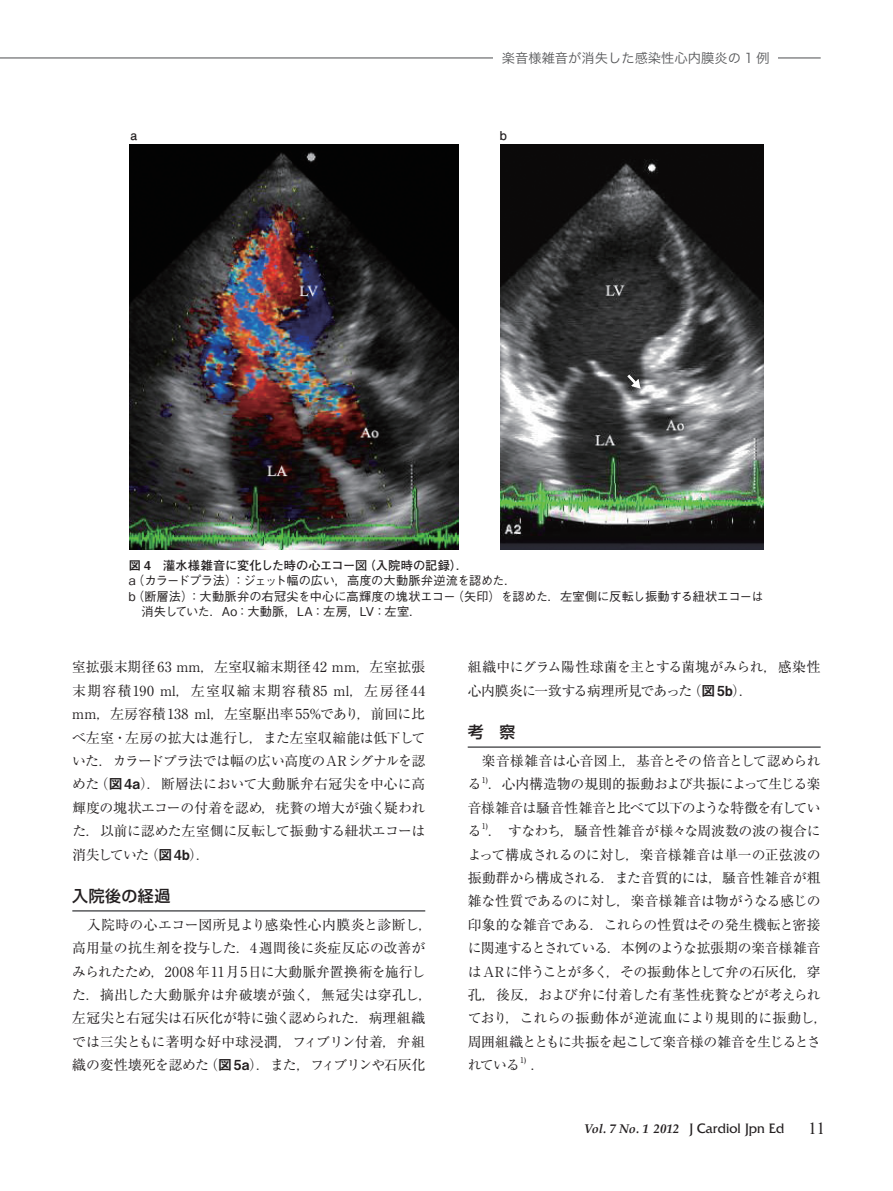
<style>
.page{position:relative;width:893px;height:1191px;background:#fff}
.page>*{position:absolute;margin:0;border:0;box-sizing:border-box;transform-origin:0 0}
.t1{font:16.5px "Times New Roman MT Std";color:#231f20}
.t2{font:500 15.9px "Shin Go Pro";letter-spacing:.03em;color:#231f20}
.t3{font:13.8px/23.4px "Ryumin Pro";letter-spacing:-.015em;color:#231f20}
.t4{font:13.8px/23.4px "Ryumin Pro";letter-spacing:-.035em;color:#231f20}
.t5{font:13.35px "Hira Kaku Pro W3";color:#57585a}
.t6{font:italic 700 12.75px "Palatino LT Std";color:#231f20}
.t7{font:500 12.15px "Gothic BBB Pro";letter-spacing:-.01em;color:#231f20}
.t8{font:500 12.15px "Gothic BBB Pro";letter-spacing:-.03em;color:#231f20}
.t9{font:700 12.15px "Futo Go B101 Pro";letter-spacing:.005em;color:#231f20}
.t10{font:8.1px "Ryumin Pro";color:#231f20}
.s1{font-family:"Midashi Go Pro MB31";font-weight:400}
.s2{font-family:"Midashi Go Pro MB31"}
.s3{font-family:"Friz Quadrata Std";font-weight:400;font-style:normal;font-size:14.4px}
</style>
<div class="page">
<hr style="left:0;top:57px;width:821px;height:1px;background:#57585a">
<div style="left:493px;top:51px;width:285px;height:14px;background:#fff"></div>
<hr style="left:468px;top:746px;width:353px;height:2px;background:#57585a">
<hr style="left:72px;top:910px;width:353px;height:1px;background:#57585a">
<img style="left:129px;top:145px;width:329px;height:404px">
<img style="left:501px;top:145px;width:263px;height:405px">
<svg style="left:627px;top:374px;width:14px;height:15px"></svg>
<p class="t5" style="left:502px;top:46px;width:269px">楽音様雑音が消失した感染性心内膜炎の 1 例</p>
<p class="t9" style="left:131px;top:125px;width:8px">a</p>
<p class="t9" style="left:500px;top:125px;width:9px">b</p>
<p class="t9" style="left:129px;top:555px;width:341px"><span class="s1">図 4</span>　灌水様雑音に変化した時の心エコー図（入院時の記録）．</p>
<p class="t8" style="left:129px;top:571px;width:389px">a（カラードプラ法）：ジェット幅の広い，高度の大動脈弁逆流を認めた．</p>
<p class="t7" style="left:129px;top:586px;width:636px">b（断層法）：大動脈弁の右冠尖を中心に高輝度の塊状エコー（矢印）を認めた．左室側に反転し振動する紐状エコーは</p>
<p class="t7" style="left:142px;top:602px;width:282px">消失していた．Ao：大動脈，LA：左房，LV：左室．</p>
<p class="t3" style="left:72px;top:654px;width:354px;text-align:justify">室拡張末期径 63 mm，左室収縮末期径42 mm，左室拡張末期容積190 ml，左室収縮末期容積85 ml，左房径44 mm，左房容積138 ml，左室駆出率55%であり，前回に比べ左室・左房の拡大は進行し，また左室収縮能は低下していた．カラードプラ法では幅の広い高度のARシグナルを認めた（<span class="s2">図4a</span>）．断層法において大動脈弁右冠尖を中心に高輝度の塊状エコーの付着を認め，疣贅の増大が強く疑われた．以前に認めた左室側に反転して振動する紐状エコーは消失していた（<span class="s2">図 4b</span>）．</p>
<p class="t2" style="left:72px;top:882px;width:100px">入院後の経過</p>
<p class="t3" style="left:72px;top:912px;width:361px">　入院時の心エコー図所見より感染性心内膜炎と診断し，高用量の抗生剤を投与した．4週間後に炎症反応の改善がみられたため，2008年11月5日に大動脈弁置換術を施行した．摘出した大動脈弁は弁破壊が強く，無冠尖は穿孔し，左冠尖と右冠尖は石灰化が特に強く認められた．病理組織では三尖ともに著明な好中球浸潤，フィブリン付着，弁組織の変性壊死を認めた（<span class="s2">図 5a</span>）．また，フィブリンや石灰化</p>
<p class="t4" style="left:468px;top:654px;width:354px">組織中にグラム陽性球菌を主とする菌塊がみられ，感染性心内膜炎に一致する病理所見であった（<span class="s2">図 5b</span>）．</p>
<p class="t2" style="left:468px;top:719px;width:49px">考　察</p>
<p class="t3" style="left:468px;top:748px;width:354px">　楽音様雑音は心音図上，基音とその倍音として認められる</p>
<p class="t10" style="left:482px;top:773px;width:8px">1)</p>
<p class="t3" style="left:468px;top:771px;width:354px;text-align:justify;text-indent:20px">．心内構造物の規則的振動および共振によって生じる楽音様雑音は騒音性雑音と比べて以下のような特徴を有している</p>
<p class="t10" style="left:482px;top:820px;width:8px">1)</p>
<p class="t3" style="left:468px;top:818px;width:361px;text-indent:20px">． すなわち，騒音性雑音が様々な周波数の波の複合によって構成されるのに対し，楽音様雑音は単一の正弦波の振動群から構成される．また音質的には，騒音性雑音が粗雑な性質であるのに対し，楽音様雑音は物がうなる感じの印象的な雑音である．これらの性質はその発生機転と密接に関連するとされている．本例のような拡張期の楽音様雑音は ARに伴うことが多く，その振動体として弁の石灰化，穿孔，後反，および弁に付着した有茎性疣贅などが考えられており，これらの振動体が逆流血により規則的に振動し，周囲組織とともに共振を起こして楽音様の雑音を生じるとされている</p>
<p class="t10" style="left:520px;top:1054px;width:8px">1)</p>
<p class="t3" style="left:531px;top:1052px;width:15px">．</p>
<p class="t6" style="left:584px;top:1121px;width:202px">Vol. 7 No. 1 2012 <span class="s3">J Cardiol Jpn Ed</span></p>
<p class="t1" style="left:808px;top:1118px;width:18px">11</p>
</div>
